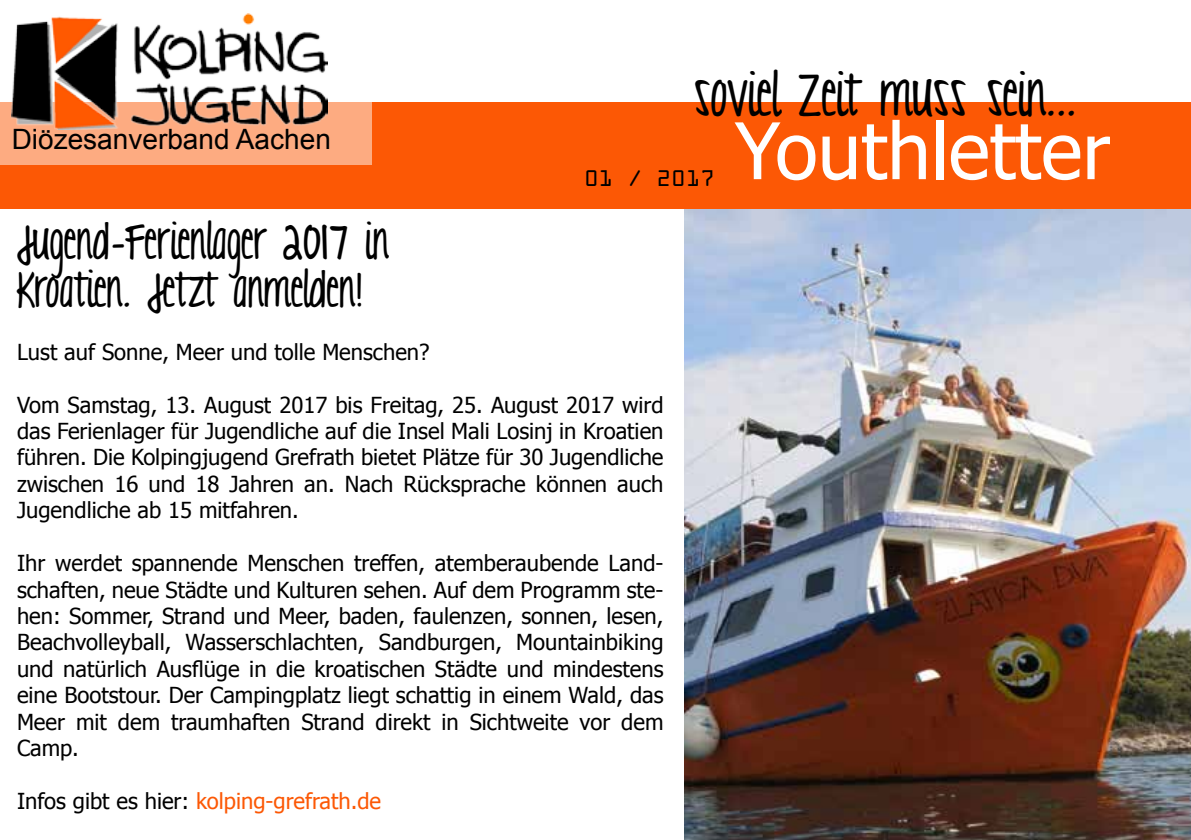
<style>
.page{position:relative;width:1191px;height:840px;background:#fff}
.page>*{position:absolute;margin:0;border:0;box-sizing:border-box;transform-origin:0 0}
.t1{font:78px "Tahoma";color:#fff}
.t2{font:48px "KG Love You Through It";color:#000}
.t3{font:40px/48px "KG Love You Through It";color:#000}
.t4{font:28px "Arial";color:#000}
.t5{font:24px "OCRA Extended";color:#000}
.t6{font:22px/26.4px "Tahoma";color:#000;text-align:justify}
.t7{font:22px "Tahoma";color:#fc5805}
.s1{color:#000}
</style>
<div class="page">
<div style="left:0;top:102px;width:1191px;height:107px;background:#fc5805"></div>
<svg style="left:0;top:13px;width:371px;height:152px;fill:#fdab81"></svg>
<img style="left:12px;top:14px;width:315px;height:115px">
<img style="left:684px;top:209px;width:507px;height:630px">
<p class="t4" style="left:12px;top:121px;width:321px">Diözesanverband Aachen</p>
<h2 class="t2" style="left:693px;top:71px;width:384px">soviel Zeit muss sein...</h2>
<p class="t5" style="left:584px;top:165px;width:132px">01 / 2017</p>
<h1 class="t1" style="left:735px;top:98px;width:377px">Youthletter</h1>
<h3 class="t3" style="left:17px;top:221px;width:373px">Jugend-Ferienlager 2017 in<br>Kroatien. Jetzt anmelden!</h3>
<p class="t6" style="left:17px;top:337px;width:414px">Lust auf Sonne, Meer und tolle Menschen?</p>
<p class="t6" style="left:17px;top:390px;width:648px">Vom Samstag, 13. August 2017 bis Freitag, 25. August 2017 wird das Ferienlager für Jugendliche auf die Insel Mali Losinj in Kroatien führen. Die Kolpingjugend Grefrath bietet Plätze für 30 Jugendliche zwischen 16 und 18 Jahren an. Nach Rücksprache können auch Jugendliche ab 15 mitfahren.</p>
<p class="t6" style="left:17px;top:548px;width:648px">Ihr werdet spannende Menschen treffen, atemberaubende Land&shy;schaften, neue Städte und Kulturen sehen. Auf dem Programm ste&shy;hen: Sommer, Strand und Meer, baden, faulenzen, sonnen, lesen, Beachvolleyball, Wasserschlachten, Sandburgen, Mountainbiking und natürlich Ausflüge in die kroatischen Städte und mindestens eine Bootstour. Der Campingplatz liegt schattig in einem Wald, das Meer mit dem traumhaften Strand direkt in Sichtweite vor dem Camp.</p>
<p class="t7" style="left:17px;top:785px;width:366px"><span class="s1">Infos gibt es hier:</span> kolping-grefrath.de</p>
</div>
